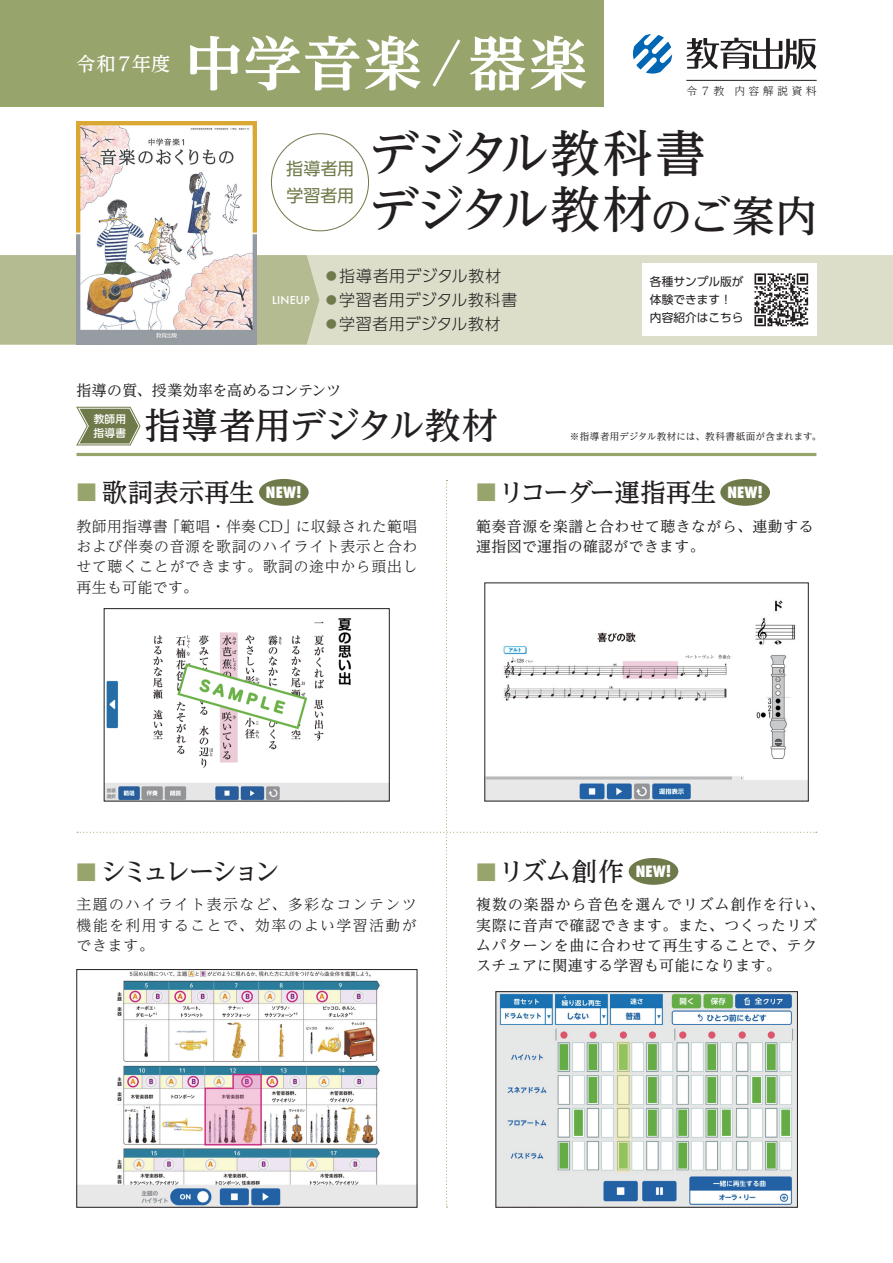
<style>
.page{position:relative;width:893px;height:1263px;background:#fff}
.page>*{position:absolute;margin:0;border:0;box-sizing:border-box;transform-origin:0 0}
.t1{font:700 58.5px "UD Reimin Pr 6";letter-spacing:.025em;color:#fff}
.t2{font:500 49.95px/56.8px "UD Reimin Pr 6";letter-spacing:-.065em;color:#231f20}
.t3{font:500 36.15px "UD Reimin Pr 6";letter-spacing:-.015em;color:#231f20}
.t4{font:500 25.5px "UD Reimin Pr 6";letter-spacing:-.04em;color:#231f20}
.t5{font:500 25.5px "UD Reimin Pr 6";letter-spacing:-.16em;color:#231f20}
.t6{font:500 19.2px "UD Reimin Pr 6";letter-spacing:.07em;color:#fff}
.t7{font:16.95px/26.5px "UD Shin Go Pr 6";color:#6f7a4a}
.t8{font:300 15.9px/23.9px "UD Shin Go Pr 6";letter-spacing:.015em;color:#231f20}
.t9{font:800 condensed 15.15px "Futura";letter-spacing:.02em;color:#fff}
.t10{font:14.85px/20.2px "UD Reimin Pr 6";letter-spacing:.03em;color:#231f20}
.t11{font:300 14.85px/20.2px "UD Reimin Pr 6";letter-spacing:.045em;color:#231f20;text-align:justify}
.t12{font:14.85px "UD Reimin Pr 6";letter-spacing:-.025em;color:#231f20}
.t13{font:11.7px/18px "UD Shin Go Pr 6";color:#231f20}
.t14{font:300 10.8px "UD Reimin Pr 6";letter-spacing:.315em;color:#231f20}
.t15{font:500 10.65px "Futura";letter-spacing:.025em;color:#fff}
.t16{font:500 10.65px/13.8px "UD Shin Go Pr 6";letter-spacing:.025em;color:#fff}
.t17{font:9.6px "UD Reimin Pr 6";letter-spacing:.02em;color:#231f20}
.s1{font-size:42.45px}
.s2{color:#6f7a4a}
.s3{font-size:20.4px;color:#97a56c}
</style>
<div class="page">
<div style="left:0;top:255px;width:893px;height:89px;background:#dcdec9"></div>
<div style="left:0;top:255px;width:319px;height:89px;background:#b4bb91"></div>
<div style="left:642px;top:264px;width:174px;height:72px;background:#fff"></div>
<hr style="left:77px;top:453px;width:739px;height:3px;background:#97a56c">
<div style="left:0;top:0;width:604px;height:106px;background:#97a56c"></div>
<svg style="left:687px;top:38px;width:129px;height:32px"></svg>
<svg style="left:632px;top:34px;width:40px;height:40px"></svg>
<img style="left:77px;top:121px;width:180px;height:223px">
<hr style="left:686px;top:80px;width:131px;height:1px;background:#231f20">
<svg style="left:77px;top:480px;width:740px;height:727px"></svg>
<svg style="left:76px;top:406px;width:65px;height:40px"></svg>
<img style="left:106px;top:610px;width:281px;height:189px">
<div style="left:104px;top:608px;width:285px;height:193px;border:1px solid #231f20"></div>
<img style="left:79px;top:971px;width:336px;height:234px">
<img style="left:487px;top:585px;width:319px;height:214px">
<img style="left:498px;top:993px;width:298px;height:212px">
<div style="left:496px;top:991px;width:302px;height:216px;border:1px solid #231f20"></div>
<div style="left:720px;top:479px;width:50px;height:27px;background:#6f7a4a;border-radius:50%"></div>
<div style="left:629px;top:858px;width:49px;height:27px;background:#6f7a4a;border-radius:50%"></div>
<div style="left:259px;top:479px;width:50px;height:27px;background:#6f7a4a;border-radius:50%"></div>
<img style="left:754px;top:273px;width:55px;height:54px">
<p class="t6" style="left:77px;top:48px;width:95px">令和7年度</p>
<h1 class="t1" style="left:185px;top:16px;width:404px">中学音楽 /器楽</h1>
<h2 class="t2" style="left:368px;top:123px;width:451px">デジタル教科書<br>デジタル教材<span class="s1">のご案内</span></h2>
<p class="t14" style="left:686px;top:83px;width:132px">令7教 内容解説資料</p>
<p class="t7" style="left:286px;top:155px;width:70px">指導者用学習者用</p>
<p class="t15" style="left:272px;top:293px;width:39px">LINEUP</p>
<p class="t8" style="left:323px;top:263px;width:196px"><span class="s2">⃝</span>指導者用デジタル教材<span class="s2">⃝</span>学習者用デジタル教科書<span class="s2">⃝</span>学習者用デジタル教材</p>
<p class="t13" style="left:650px;top:272px;width:95px">各種サンプル版が体験できます！内容紹介はこちら</p>
<p class="t12" style="left:77px;top:378px;width:266px">指導の質、授業効率を高めるコンテンツ</p>
<p class="t16" style="left:94px;top:412px;width:34px">教師用指導書</p>
<h3 class="t3" style="left:145px;top:396px;width:354px">指導者用デジタル教材</h3>
<p class="t17" style="left:570px;top:429px;width:253px">※指導者用デジタル教材には、教科書紙面が含まれます。</p>
<h3 class="t4" style="left:77px;top:472px;width:180px"><span class="s3">■</span> 歌詞表示再生</h3>
<p class="t11" style="left:77px;top:516px;width:342px">教師用指導書「範唱・伴奏CD」に収録された範唱および伴奏の音源を歌詞のハイライト表示と合わせて聴くことができます。歌詞の途中から頭出し再生も可能です。</p>
<p class="t9" style="left:266px;top:482px;width:37px">NEW!</p>
<h3 class="t4" style="left:476px;top:472px;width:242px"><span class="s3">■</span>リコーダー運指再生</h3>
<p class="t9" style="left:727px;top:482px;width:37px">NEW!</p>
<p class="t10" style="left:476px;top:516px;width:339px">範奏音源を楽譜と合わせて聴きながら、連動する運指図で運指の確認ができます。</p>
<h3 class="t5" style="left:76px;top:851px;width:205px"><span class="s3">■</span> シミュレーション</h3>
<p class="t11" style="left:77px;top:894px;width:342px">主題のハイライト表示など、多彩なコンテンツ機能を利用することで、効率のよい学習活動ができます。</p>
<h3 class="t4" style="left:476px;top:851px;width:149px"><span class="s3">■</span>リズム創作</h3>
<p class="t9" style="left:636px;top:861px;width:37px">NEW!</p>
<p class="t10" style="left:476px;top:894px;width:350px">複数の楽器から音色を選んでリズム創作を行い、実際に音声で確認できます。また、つくったリズムパターンを曲に合わせて再生することで、テクスチュアに関連する学習も可能になります。</p>
</div>
